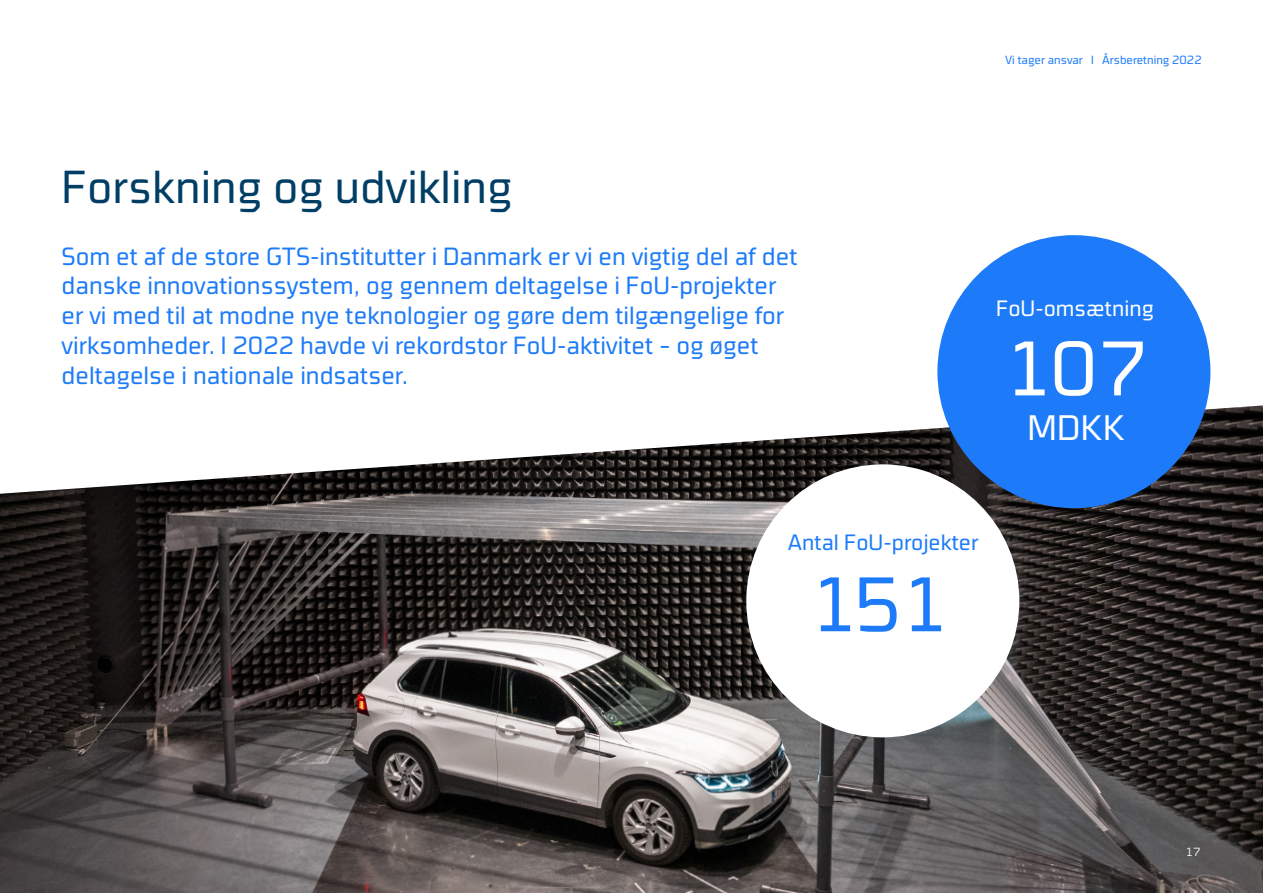
<style>
.page{position:relative;width:1263px;height:893px;background:#fff}
.page>*{position:absolute;margin:0;border:0;box-sizing:border-box;transform-origin:0 0}
.t1{font:300 condensed 78px "Cube OT";color:#1d7bfa}
.t2{font:300 condensed 78px "Cube OT";color:#fff}
.t3{font:300 condensed 46.8px "Cube OT";color:#003e66}
.t4{font:300 condensed 35.85px "Cube OT";color:#fff}
.t5{font:300 condensed 25.2px/29.7px "Cube OT";color:#1d7bfa}
.t6{font:300 condensed 22.5px "Cube OT";color:#1d7bfa}
.t7{font:300 condensed 22.5px "Cube OT";color:#fff}
.t8{font:300 condensed 12px "Cube OT";color:#1d7bfa}
.t9{font:300 condensed 12px "Cube OT";color:#ede9f1}
</style>
<div class="page">
<img style="left:0;top:405px;width:1263px;height:488px">
<div style="left:746px;top:464px;width:273px;height:273px;background:#fff;border-radius:50%"></div>
<div style="left:937px;top:235px;width:273px;height:273px;background:#1d7bfa;border-radius:50%"></div>
<p class="t8" style="left:1005px;top:53px;width:198px">Vi tager ansvar I Årsberetning 2022</p>
<h2 class="t3" style="left:62px;top:161px;width:452px">Forskning og udvikling</h2>
<p class="t5" style="left:62px;top:241px;width:737px">Som et af de store GTS-institutter i Danmark er vi en vigtig del af det danske innovationssystem, og gennem deltagelse i FoU-projekter er vi med til at modne nye teknologier og gøre dem tilgængelige for virksomheder. I 2022 havde vi rekordstor FoU-aktivitet – og øget deltagelse i nationale indsatser.</p>
<p class="t7" style="left:996px;top:296px;width:160px">FoU-omsætning</p>
<h1 class="t2" style="left:1005px;top:325px;width:143px">107</h1>
<h3 class="t4" style="left:1027px;top:408px;width:99px">MDKK</h3>
<p class="t6" style="left:788px;top:530px;width:192px">Antal FoU-projekter</p>
<h1 class="t1" style="left:811px;top:561px;width:140px">151</h1>
<p class="t9" style="left:1186px;top:845px;width:16px">17</p>
</div>
